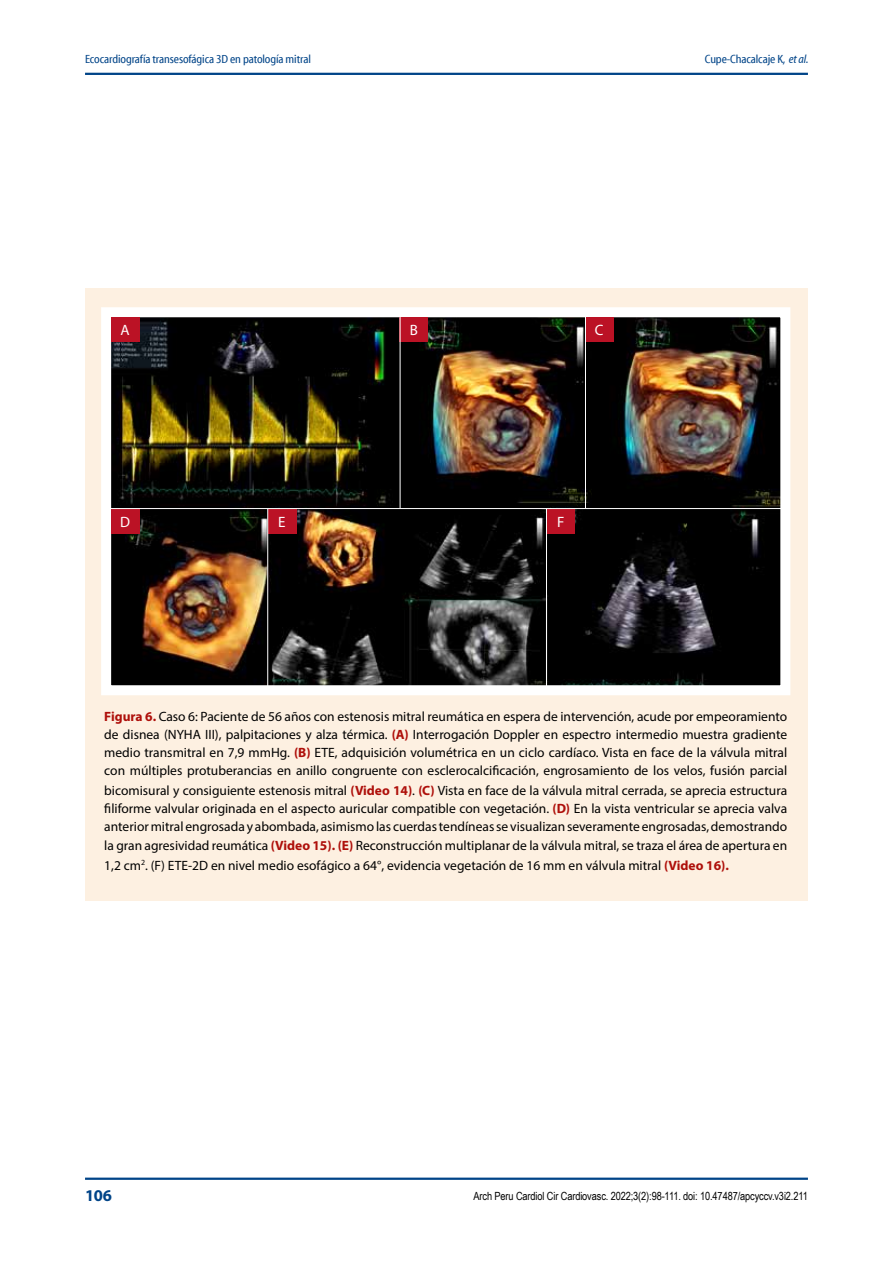
<style>
.page{position:relative;width:893px;height:1263px;background:#fff}
.page>*{position:absolute;margin:0;border:0;box-sizing:border-box;transform-origin:0 0}
.t1{font:700 16.5px "Myriad Pro";color:#048}
.t2{font:15px "Myriad Pro";color:#fff}
.t3{font:13.5px/18px "Myriad Pro";color:#000;text-align:justify}
.t4{font:12px "Myriad Cn Web";letter-spacing:-.01em;color:#048}
.t5{font:11.25px "Arial Narrow";letter-spacing:-.01em;color:#000}
.s1{font-family:"Myriad Cn It Web"}
.s2{font-weight:700;color:#ae0f0a}
</style>
<div class="page">
<hr style="left:85px;top:73px;width:723px;height:2px;background:#048">
<hr style="left:85px;top:1177px;width:723px;height:3px;background:#048">
<div style="left:85px;top:288px;width:723px;height:612px;background:#fdf0e1"></div>
<img style="left:112px;top:318px;width:667px;height:366px">
<div style="left:101px;top:307px;width:689px;height:388px;border:10px solid #fff"></div>
<div style="left:111px;top:317px;width:28px;height:25px;background:#bb1225"></div>
<div style="left:111px;top:509px;width:28px;height:25px;background:#bb1225"></div>
<div style="left:400px;top:317px;width:28px;height:25px;background:#bb1225"></div>
<div style="left:268px;top:509px;width:28px;height:25px;background:#bb1225"></div>
<div style="left:547px;top:509px;width:28px;height:25px;background:#bb1225"></div>
<div style="left:585px;top:317px;width:28px;height:25px;background:#bb1225"></div>
<hr style="left:400px;top:315px;width:1px;height:193px;background:#fff">
<hr style="left:267px;top:509px;width:1px;height:179px;background:#fff">
<hr style="left:546px;top:509px;width:1px;height:179px;background:#fff">
<hr style="left:111px;top:508px;width:671px;height:1px;background:#fff">
<hr style="left:585px;top:315px;width:1px;height:193px;background:#fff">
<p class="t4" style="left:85px;top:53px;width:227px">Ecocardiografía transesofágica 3D en patología mitral</p>
<p class="t4" style="left:705px;top:53px;width:105px">Cupe-Chacalcaje K, <span class="s1">et al.</span></p>
<p class="t2" style="left:121px;top:321px;width:11px">A</p>
<p class="t2" style="left:120px;top:512px;width:11px">D</p>
<p class="t2" style="left:410px;top:321px;width:10px">B</p>
<p class="t2" style="left:595px;top:321px;width:10px">C</p>
<p class="t2" style="left:278px;top:512px;width:9px">E</p>
<p class="t2" style="left:557px;top:512px;width:9px">F</p>
<p class="t3" style="left:104px;top:708px;width:684px"><span class="s2">Figura 6.</span> Caso 6: Paciente de 56 años con estenosis mitral reumática en espera de intervención, acude por empeoramiento de disnea (NYHA III), palpitaciones y alza térmica. <span class="s2">(A)</span> Interrogación Doppler en espectro intermedio muestra gradiente medio transmitral en 7,9 mmHg. <span class="s2">(B)</span> ETE, adquisición volumétrica en un ciclo cardíaco. Vista en face de la válvula mitral con múltiples protuberancias en anillo congruente con esclerocalcificación, engrosamiento de los velos, fusión parcial</p>
<p class="t3" style="left:104px;top:781px;width:684px">bicomisural y consiguiente estenosis mitral <span class="s2">(Video 14)</span>. <span class="s2">(C)</span> Vista en face de la válvula mitral cerrada, se aprecia estructura filiforme valvular originada en el aspecto auricular compatible con vegetación. <span class="s2">(D)</span> En la vista ventricular se aprecia valva anterior mitral engrosada y abombada, asimismo las cuerdas tendíneas se visualizan severamente engrosadas, demostrando</p>
<p class="t3" style="left:104px;top:836px;width:684px;line-height:19.5px">la gran agresividad reumática <span class="s2">(Video 15). (E)</span> Reconstrucción multiplanar de la válvula mitral, se traza el área de apertura en<br>1,2 cm<sup>2</sup>. (F) ETE-2D en nivel medio esofágico a 64°, evidencia vegetación de 16 mm en válvula mitral <span class="s2">(Video 16).</span></p>
<p class="t1" style="left:85px;top:1184px;width:28px">106</p>
<p class="t5" style="left:474px;top:1188px;width:336px">Arch Peru Cardiol Cir Cardiovasc. 2022;3(2):98-111. doi: 10.47487/apcyccv.v3i2.211</p>
</div>
